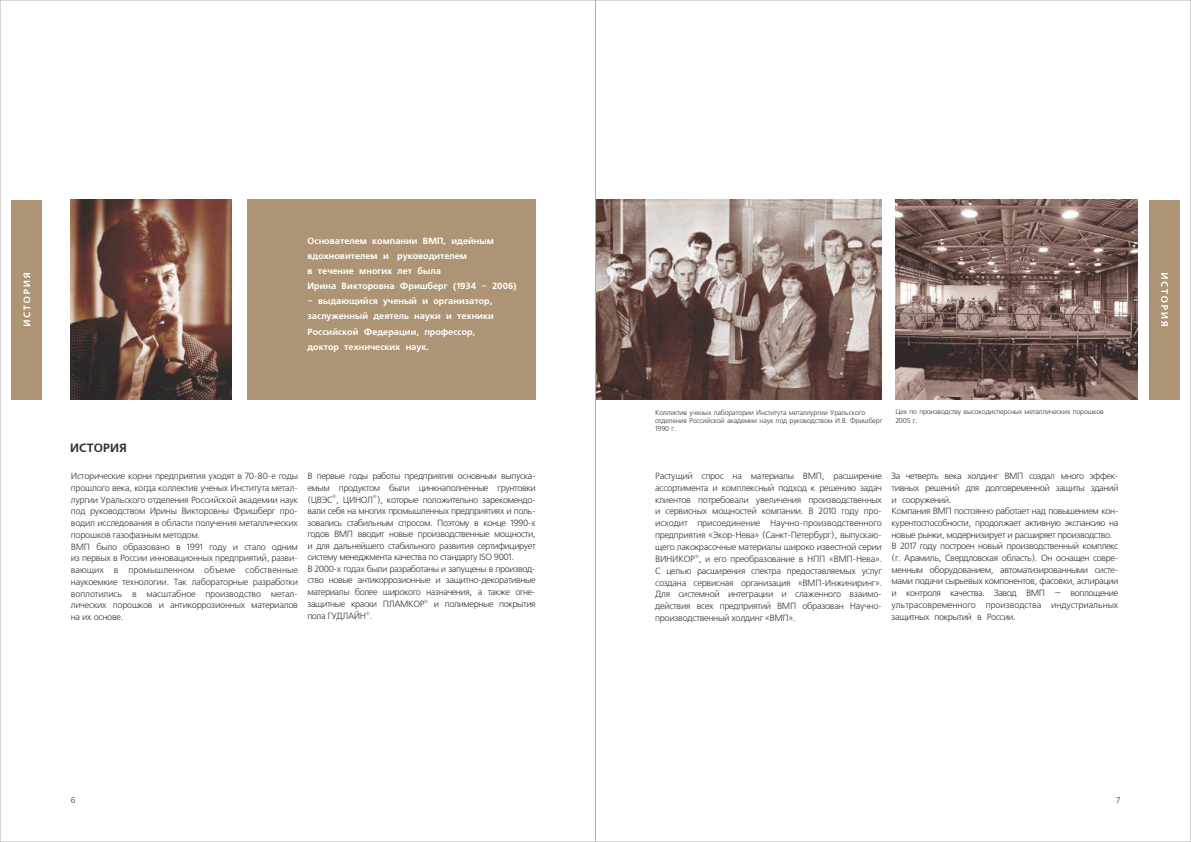
<style>
.page{position:relative;width:1191px;height:842px;background:#fff}
.page>*{position:absolute;margin:0;border:0;box-sizing:border-box;transform-origin:0 0}
.t1{font:12px "AXP Free Set C Bold";color:#333}
.t2{font:9px/11.8px "Free Set CTT";letter-spacing:-.045em;color:#333}
.t3{font:9px/15.2px "AXP Free Set C Bold";color:#fff}
.t4{font:8.5px "Free Set CTT";color:#333}
.t5{font:7px/8px "Free Set CTT";letter-spacing:-.025em;color:#333}
.t6{font:4.5px "Free Set CTT";color:#333}
</style>
<div class="page">
<img style="left:71px;top:200px;width:160px;height:199px">
<div style="left:12px;top:200px;width:30px;height:199px;background:#ad9475"></div>
<svg style="left:23px;top:273px;width:7px;height:53px"></svg>
<div style="left:247px;top:200px;width:289px;height:200px;background:#ad9475"></div>
<div style="left:1149px;top:200px;width:30px;height:199px;background:#ad9475"></div>
<img style="left:895px;top:200px;width:242px;height:199px">
<svg style="left:1161px;top:273px;width:6px;height:53px"></svg>
<img style="left:597px;top:200px;width:285px;height:199px">
<h1 class="t1" style="left:70px;top:444px;width:58px">ИСТОРИЯ</h1>
<p class="t3" style="left:307px;top:234px;width:211px">Основателем компании ВМП, идейным вдохновителем и руководителем<br>в течение многих лет была<br>Ирина Викторовна Фришберг (1934 – 2006)</p>
<p class="t3" style="left:307px;top:295px;width:188px">– выдающийся ученый и организатор, заслуженный деятель науки и техники Российской Федерации, профессор, доктор технических наук.</p>
<p class="t5" style="left:655px;top:409px;width:229px">Коллектив ученых лаборатории Института металлургии Уральского отделения Российской академии наук под руководством И.В. Фришберг<br>1990 г.</p>
<p class="t5" style="left:895px;top:409px;width:210px">Цех по производству высокодисперсных металлических порошков<br>2005 г.</p>
<p class="t2" style="left:307px;top:471px;width:230px;line-height:11.5px">В первые годы работы предприятия основным выпуска&shy;емым продуктом были цинкнаполненные грунтовки</p>
<p class="t6" style="left:332px;top:495px;width:6px">®</p>
<p class="t6" style="left:373px;top:495px;width:6px">®</p>
<p class="t2" style="left:307px;top:495px;width:230px;line-height:11.5px">(ЦВЭС , ЦИНОЛ ), которые положительно зарекомендо&shy;вали себя на многих промышленных предприятиях и поль&shy;зовались стабильным спросом. Поэтому в конце 1990-х годов ВМП вводит новые производственные мощности, и для дальнейшего стабильного развития сертифицирует систему менеджмента качества по стандарту ISO 9001.<br>В 2000-х годах были разработаны и запущены в производ&shy;ство новые антикоррозионные и защитно-декоративные материалы более широкого назначения, а также огне-</p>
<p class="t6" style="left:424px;top:599px;width:6px">®</p>
<p class="t2" style="left:307px;top:599px;width:230px">защитные краски ПЛАМКОР и полимерные покрытия</p>
<p class="t6" style="left:366px;top:612px;width:6px">®</p>
<p class="t2" style="left:71px;top:471px;width:229px">Исторические корни предприятия уходят в 70-80-е годы прошлого века, когда коллектив ученых Института метал&shy;лургии Уральского отделения Российской академии наук под руководством Ирины Викторовны Фришберг про&shy;водил исследования в области получения металлических порошков газофазным методом.<br>ВМП было образовано в 1991 году и стало одним из первых в России инновационных предприятий, разви&shy;вающих в промышленном объеме собственные наукоемкие технологии. Так лабораторные разработки воплотились в масштабное производство метал&shy;лических порошков и антикоррозионных материалов на их основе.</p>
<p class="t2" style="left:655px;top:471px;width:228px;text-align:justify">Растущий спрос на материалы ВМП, расширение ассортимента и комплексный подход к решению задач клиентов потребовали увеличения производственных и сервисных мощностей компании. В 2010 году про&shy;исходит присоединение Научно-производственного предприятия «Экор-Нева» (Санкт-Петербург), выпускаю&shy;щего лакокрасочные материалы широко известной серии</p>
<p class="t6" style="left:694px;top:554px;width:6px">®</p>
<p class="t2" style="left:655px;top:554px;width:228px;text-align:justify">ВИНИКОР , и его преобразование в НПП «ВМП-Нева».<br>С целью расширения спектра предоставляемых услуг создана сервисная организация «ВМП-Инжиниринг».<br>Для системной интеграции и слаженного взаимо&shy;действия всех предприятий ВМП образован Научно&shy;производственный холдинг «ВМП».</p>
<p class="t2" style="left:307px;top:611px;width:66px">пола ГУДЛАЙН .</p>
<p class="t2" style="left:891px;top:471px;width:228px">За четверть века холдинг ВМП создал много эффек&shy;тивных решений для долговременной защиты зданий и сооружений.<br>Компания ВМП постоянно работает над повышением кон&shy;курентоспособности, продолжает активную экспансию на новые рынки, модернизирует и расширяет производство.<br>В 2017 году построен новый производственный комплекс (г. Арамиль, Свердловская область). Он оснащен совре&shy;менным оборудованием, автоматизированными систе&shy;мами подачи сырьевых компонентов, фасовки, аспирации и контроля качества. Завод ВМП – воплощение ультрасовременного производства индустриальных защитных покрытий в России.</p>
<p class="t4" style="left:71px;top:797px;width:6px">6</p>
<p class="t4" style="left:1116px;top:797px;width:5px">7</p>
</div>
